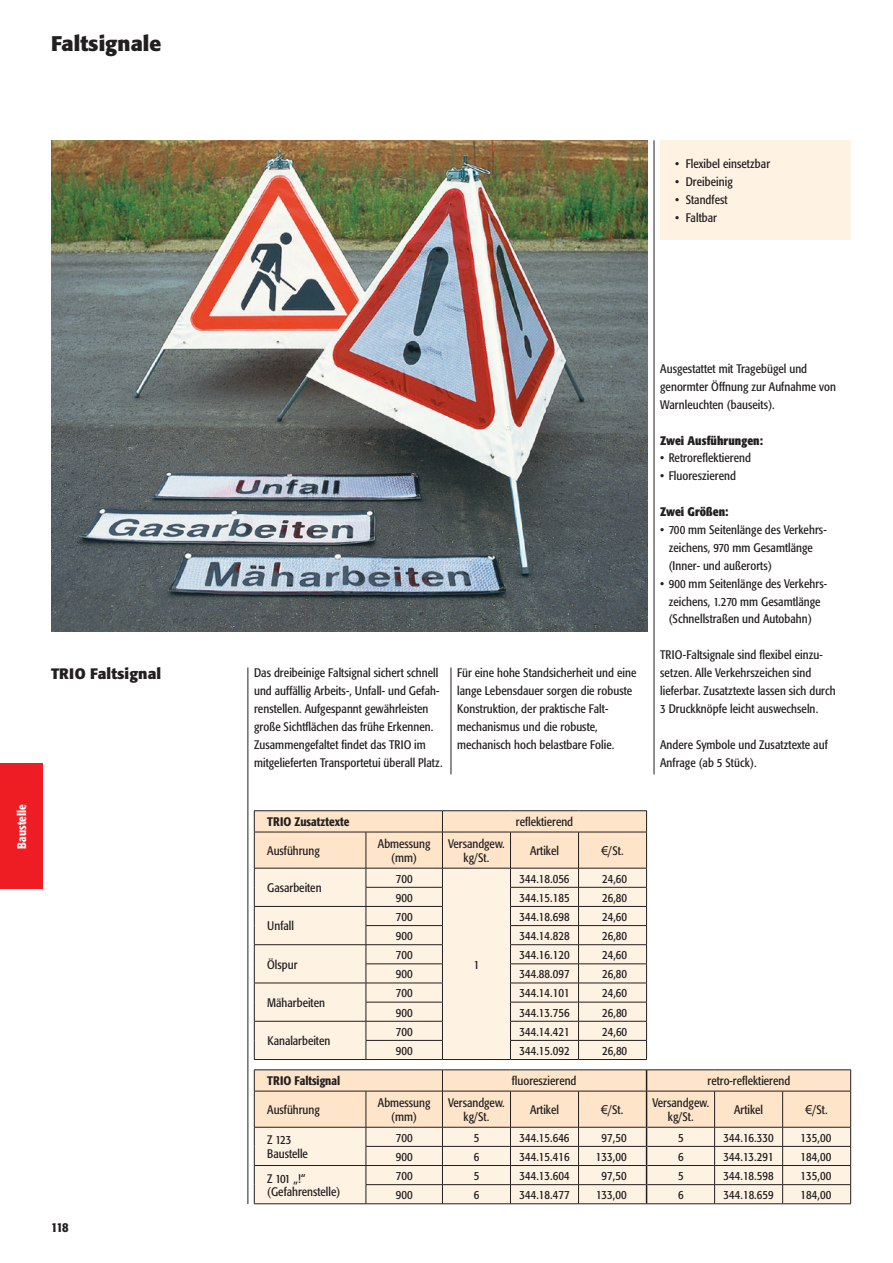
<style>
.page{position:relative;width:893px;height:1263px;background:#fff}
.page>*{position:absolute;margin:0;border:0;box-sizing:border-box;transform-origin:0 0}
.t1{font:700 21px "Formata";color:#231f20}
.t2{font:700 15px "Formata";letter-spacing:.005em;color:#231f20}
.t3{font:500 13.5px "Formata Condensed BQ";color:#231f20}
.t4{font:12.3px/17.9px "Formata Condensed BQ";letter-spacing:.005em;color:#231f20}
.t5{font:500 12.3px "Formata Condensed BQ";color:#231f20}
.t6{font:700 12.3px "Formata Condensed BQ";letter-spacing:.005em;color:#231f20}
.t7{font:500 12.3px "Formata Condensed BQ";letter-spacing:.005em;color:#fff}
.s1{font-family:"Arial"}
</style>
<div class="page">
<div style="left:0;top:764px;width:43px;height:125px;background:#ee1d23"></div>
<hr style="left:248px;top:667px;width:1px;height:537px;background:#231f20">
<img style="left:51px;top:141px;width:596px;height:490px">
<div style="left:660px;top:140px;width:190px;height:100px;background:#fef2e3"></div>
<hr style="left:510px;top:1203px;width:68px;height:1px;background:#231f20">
<hr style="left:715px;top:1203px;width:68px;height:1px;background:#231f20">
<hr style="left:578px;top:1203px;width:69px;height:1px;background:#231f20">
<hr style="left:783px;top:1203px;width:68px;height:1px;background:#231f20">
<hr style="left:442px;top:1203px;width:68px;height:1px;background:#231f20">
<hr style="left:647px;top:1203px;width:68px;height:1px;background:#231f20">
<hr style="left:366px;top:1203px;width:76px;height:1px;background:#231f20">
<hr style="left:647px;top:1069px;width:68px;height:1px;background:#231f20">
<hr style="left:715px;top:1069px;width:68px;height:1px;background:#231f20">
<hr style="left:783px;top:1069px;width:68px;height:1px;background:#231f20">
<hr style="left:442px;top:1069px;width:68px;height:1px;background:#231f20">
<hr style="left:510px;top:1069px;width:68px;height:1px;background:#231f20">
<hr style="left:578px;top:1069px;width:69px;height:1px;background:#231f20">
<hr style="left:254px;top:1203px;width:112px;height:1px;background:#231f20">
<hr style="left:254px;top:1069px;width:112px;height:1px;background:#231f20">
<hr style="left:366px;top:1069px;width:76px;height:1px;background:#231f20">
<svg style="left:254px;top:1070px;width:597px;height:133px;background:#f2e1ce"></svg>
<hr style="left:451px;top:667px;width:1px;height:107px;background:#231f20">
<hr style="left:654px;top:140px;width:1px;height:634px;background:#231f20">
<hr style="left:510px;top:1059px;width:68px;height:1px;background:#231f20">
<hr style="left:366px;top:1059px;width:76px;height:1px;background:#231f20">
<hr style="left:578px;top:1059px;width:69px;height:1px;background:#231f20">
<hr style="left:442px;top:810px;width:68px;height:1px;background:#231f20">
<hr style="left:510px;top:810px;width:68px;height:1px;background:#231f20">
<hr style="left:578px;top:810px;width:69px;height:1px;background:#231f20">
<hr style="left:254px;top:810px;width:112px;height:1px;background:#231f20">
<hr style="left:366px;top:810px;width:76px;height:1px;background:#231f20">
<hr style="left:254px;top:1059px;width:112px;height:1px;background:#231f20">
<hr style="left:442px;top:1059px;width:68px;height:1px;background:#231f20">
<svg style="left:254px;top:811px;width:393px;height:248px;background:#f3e4d3"></svg>
<h1 class="t1" style="left:51px;top:30px;width:112px">Faltsignale</h1>
<p class="t4" style="left:675px;top:155px;width:97px">• Flexibel einsetzbar</p>
<p class="t4" style="left:675px;top:173px;width:59px">• Dreibeinig</p>
<p class="t4" style="left:675px;top:191px;width:54px">• Standfest</p>
<p class="t4" style="left:675px;top:209px;width:43px">• Faltbar</p>
<p class="t7" style="left:14px;top:849px;width:46px;rotate:-90deg">Baustelle</p>
<p class="t2" style="left:51px;top:665px;width:112px">TRIO Faltsignal</p>
<p class="t4" style="left:254px;top:664px;width:190px">Das dreibeinige Faltsignal sichert schnell und auffällig Arbeits-, Unfall- und Gefah&shy;renstellen. Aufgespannt gewährleisten große Sichtflächen das frühe Erkennen.<br>Zusammengefaltet findet das TRIO im mitgelieferten Transportetui überall Platz.</p>
<p class="t4" style="left:457px;top:664px;width:181px">Für eine hohe Standsicherheit und eine lange Lebensdauer sorgen die robuste Konstruktion, der praktische Falt&shy;mechanismus und die robuste, mechanisch hoch belastbare Folie.</p>
<p class="t5" style="left:267px;top:814px;width:84px">TRIO Zusatztexte</p>
<p class="t4" style="left:516px;top:813px;width:59px">reflektierend</p>
<p class="t4" style="left:267px;top:842px;width:54px">Ausführung</p>
<p class="t4" style="left:378px;top:837px;width:54px;line-height:13.5px;text-align:center">Abmessung (mm)</p>
<p class="t4" style="left:448px;top:837px;width:58px;line-height:13.5px;text-align:center">Versandgew. kg/St.</p>
<p class="t4" style="left:530px;top:842px;width:30px">Artikel</p>
<p class="t4" style="left:601px;top:842px;width:24px"><span class="s1">€</span>/St.</p>
<p class="t4" style="left:267px;top:879px;width:56px">Gasarbeiten</p>
<p class="t4" style="left:519px;top:869px;width:52px">344.18.056</p>
<p class="t4" style="left:602px;top:869px;width:27px">24,60</p>
<p class="t4" style="left:396px;top:869px;width:18px">700</p>
<p class="t4" style="left:396px;top:888px;width:18px">900</p>
<p class="t4" style="left:519px;top:888px;width:52px">344.15.185</p>
<p class="t4" style="left:602px;top:888px;width:27px">26,80</p>
<p class="t4" style="left:267px;top:917px;width:28px">Unfall</p>
<p class="t4" style="left:267px;top:955px;width:32px">Ölspur</p>
<p class="t4" style="left:267px;top:994px;width:59px">Mäharbeiten</p>
<p class="t4" style="left:267px;top:1032px;width:65px">Kanalarbeiten</p>
<p class="t4" style="left:396px;top:908px;width:18px">700</p>
<p class="t4" style="left:519px;top:908px;width:52px">344.18.698</p>
<p class="t4" style="left:602px;top:908px;width:27px">24,60</p>
<p class="t4" style="left:396px;top:927px;width:18px">900</p>
<p class="t4" style="left:519px;top:927px;width:52px">344.14.828</p>
<p class="t4" style="left:602px;top:927px;width:27px">26,80</p>
<p class="t4" style="left:396px;top:946px;width:18px">700</p>
<p class="t4" style="left:519px;top:946px;width:52px">344.16.120</p>
<p class="t4" style="left:602px;top:946px;width:27px">24,60</p>
<p class="t4" style="left:396px;top:965px;width:18px">900</p>
<p class="t4" style="left:519px;top:965px;width:52px">344.88.097</p>
<p class="t4" style="left:602px;top:965px;width:27px">26,80</p>
<p class="t4" style="left:474px;top:955px;width:7px">1</p>
<p class="t4" style="left:396px;top:984px;width:18px">700</p>
<p class="t4" style="left:519px;top:984px;width:52px">344.14.101</p>
<p class="t4" style="left:602px;top:984px;width:27px">24,60</p>
<p class="t4" style="left:396px;top:1003px;width:18px">900</p>
<p class="t4" style="left:519px;top:1003px;width:52px">344.13.756</p>
<p class="t4" style="left:602px;top:1003px;width:27px">26,80</p>
<p class="t4" style="left:396px;top:1022px;width:18px">700</p>
<p class="t4" style="left:519px;top:1022px;width:52px">344.14.421</p>
<p class="t4" style="left:602px;top:1022px;width:27px">24,60</p>
<p class="t4" style="left:396px;top:1042px;width:18px">900</p>
<p class="t4" style="left:519px;top:1042px;width:52px">344.15.092</p>
<p class="t4" style="left:602px;top:1042px;width:27px">26,80</p>
<p class="t4" style="left:660px;top:360px;width:177px">Ausgestattet mit Tragebügel und genormter Öffnung zur Aufnahme von<br>Warnleuchten (bauseits).</p>
<p class="t6" style="left:660px;top:433px;width:104px">Zwei Ausführungen:</p>
<p class="t4" style="left:660px;top:449px;width:92px">• Retroreflektierend</p>
<p class="t4" style="left:660px;top:467px;width:77px">• Fluoreszierend</p>
<p class="t6" style="left:660px;top:504px;width:70px">Zwei Größen:</p>
<p class="t4" style="left:669px;top:521px;width:160px;text-indent:-8px">• 700 mm Seitenlänge des Verkehrs&shy;zeichens, 970 mm Gesamtlänge (Inner- und außerorts)</p>
<p class="t4" style="left:660px;top:575px;width:168px;text-align:center">• 900 mm Seitenlänge des Verkehrs&shy;zeichens, 1.270 mm Gesamtlänge (Schnellstraßen und Autobahn)</p>
<p class="t4" style="left:660px;top:646px;width:177px">TRIO-Faltsignale sind flexibel einzu&shy;setzen. Alle Verkehrszeichen sind lieferbar. Zusatztexte lassen sich durch 3 Druckknöpfe leicht auswechseln.</p>
<p class="t4" style="left:660px;top:735px;width:169px">Andere Symbole und Zusatztexte auf<br>Anfrage (ab 5 Stück).</p>
<p class="t5" style="left:267px;top:1073px;width:74px">TRIO Faltsignal</p>
<p class="t4" style="left:512px;top:1072px;width:66px">fluoreszierend</p>
<p class="t4" style="left:707px;top:1072px;width:84px">retro-reflektierend</p>
<p class="t4" style="left:267px;top:1101px;width:54px">Ausführung</p>
<p class="t4" style="left:378px;top:1096px;width:54px;line-height:13.5px;text-align:center">Abmessung (mm)</p>
<p class="t4" style="left:448px;top:1096px;width:58px;line-height:13.5px;text-align:center">Versandgew. kg/St.</p>
<p class="t4" style="left:530px;top:1101px;width:30px">Artikel</p>
<p class="t4" style="left:601px;top:1101px;width:24px"><span class="s1">€</span>/St.</p>
<p class="t4" style="left:652px;top:1096px;width:58px;line-height:13.5px;text-align:center">Versandgew. kg/St.</p>
<p class="t4" style="left:734px;top:1101px;width:30px">Artikel</p>
<p class="t4" style="left:806px;top:1101px;width:24px"><span class="s1">€</span>/St.</p>
<p class="t4" style="left:267px;top:1133px;width:42px;line-height:13.5px">Z 123<br>Baustelle</p>
<p class="t4" style="left:396px;top:1128px;width:18px">700</p>
<p class="t4" style="left:474px;top:1128px;width:7px">5</p>
<p class="t4" style="left:519px;top:1128px;width:52px">344.15.646</p>
<p class="t4" style="left:602px;top:1128px;width:27px">97,50</p>
<p class="t4" style="left:678px;top:1128px;width:7px">5</p>
<p class="t4" style="left:723px;top:1128px;width:52px">344.16.330</p>
<p class="t4" style="left:801px;top:1128px;width:32px">135,00</p>
<p class="t4" style="left:396px;top:1148px;width:18px">900</p>
<p class="t4" style="left:474px;top:1148px;width:7px">6</p>
<p class="t4" style="left:519px;top:1148px;width:52px">344.15.416</p>
<p class="t4" style="left:596px;top:1148px;width:32px">133,00</p>
<p class="t4" style="left:678px;top:1148px;width:7px">6</p>
<p class="t4" style="left:723px;top:1148px;width:52px">344.13.291</p>
<p class="t4" style="left:801px;top:1148px;width:32px">184,00</p>
<p class="t3" style="left:51px;top:1219px;width:19px">118</p>
<p class="t4" style="left:267px;top:1172px;width:75px;line-height:13.5px">Z 101 „!“ (Gefahrenstelle)</p>
<p class="t4" style="left:396px;top:1167px;width:18px">700</p>
<p class="t4" style="left:474px;top:1167px;width:7px">5</p>
<p class="t4" style="left:519px;top:1167px;width:52px">344.13.604</p>
<p class="t4" style="left:602px;top:1167px;width:27px">97,50</p>
<p class="t4" style="left:678px;top:1167px;width:7px">5</p>
<p class="t4" style="left:723px;top:1167px;width:52px">344.18.598</p>
<p class="t4" style="left:801px;top:1167px;width:32px">135,00</p>
<p class="t4" style="left:396px;top:1186px;width:18px">900</p>
<p class="t4" style="left:474px;top:1186px;width:7px">6</p>
<p class="t4" style="left:519px;top:1186px;width:52px">344.18.477</p>
<p class="t4" style="left:596px;top:1186px;width:32px">133,00</p>
<p class="t4" style="left:678px;top:1186px;width:7px">6</p>
<p class="t4" style="left:724px;top:1186px;width:52px">344.18.659</p>
<p class="t4" style="left:801px;top:1186px;width:32px">184,00</p>
</div>
